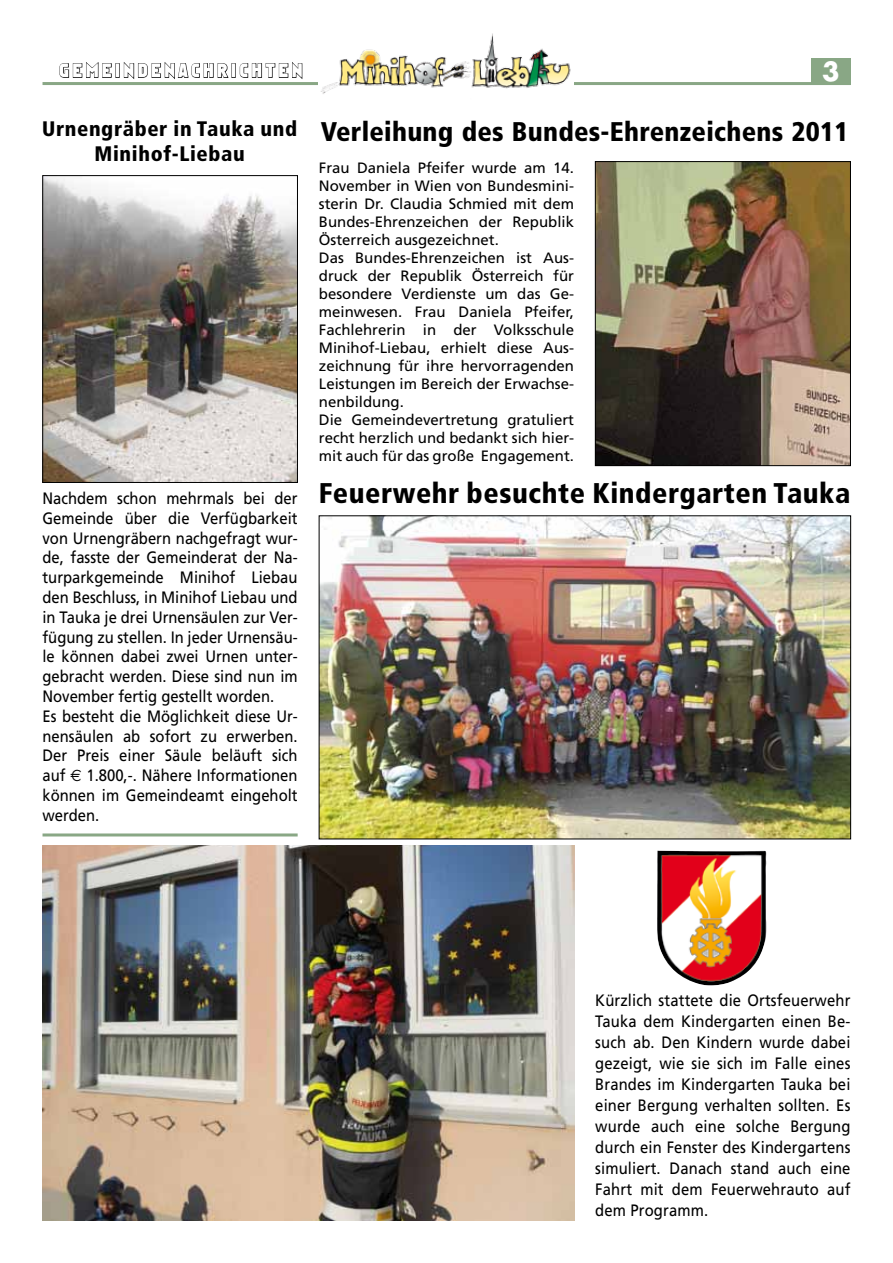
<style>
.page{position:relative;width:893px;height:1263px;background:#fff}
.page>*{position:absolute;margin:0;border:0;box-sizing:border-box;transform-origin:0 0}
.t1{font:900 condensed 28.5px "Frutiger";letter-spacing:.02em;color:#000}
.t2{font:900 condensed 27px "Frutiger";letter-spacing:.01em;color:#000}
.t3{font:700 25.5px "Futura";color:#fff}
.t4{font:900 condensed 21px/25.2px "Frutiger";letter-spacing:.03em;color:#000;text-align:center}
.t5{font:18px "Narbonne";letter-spacing:.21em;color:#fff}
.t6{font:16.5px/19.8px "Frutiger";color:#000;text-align:justify;scale:.9 1}
.t7{font:15px/18px "Frutiger";color:#000}
.s1{font-family:"Euro Sans"}
</style>
<div class="page">
<hr style="left:43px;top:82px;width:807px;height:3px;background:#89a785">
<div style="left:811px;top:58px;width:39px;height:27px;background:#89a785"></div>
<img style="left:319px;top:33px;width:255px;height:61px">
<svg style="left:59px;top:62px;width:53px;height:16px"></svg>
<div style="left:115px;top:63px;width:5px;height:15px;border:1px solid #000"></div>
<svg style="left:124px;top:62px;width:105px;height:17px"></svg>
<div style="left:231px;top:63px;width:5px;height:15px;border:1px solid #000"></div>
<svg style="left:239px;top:62px;width:64px;height:17px"></svg>
<hr style="left:43px;top:833px;width:255px;height:3px;background:#89a785">
<img style="left:45px;top:177px;width:251px;height:304px">
<div style="left:43px;top:175px;width:255px;height:308px;border:1px solid #000"></div>
<img style="left:321px;top:518px;width:528px;height:319px">
<img style="left:43px;top:846px;width:531px;height:374px">
<img style="left:657px;top:850px;width:109px;height:135px">
<img style="left:597px;top:163px;width:252px;height:301px">
<div style="left:595px;top:161px;width:256px;height:305px;border:1px solid #000"></div>
<p class="t5" style="left:59px;top:61px;width:244px">GEMEINDENACHRICHTEN</p>
<h3 class="t3" style="left:822px;top:54px;width:19px">3</h3>
<h2 class="t2" style="left:321px;top:115px;width:529px">Verleihung des Bundes-Ehrenzeichens 2011</h2>
<p class="t4" style="left:42px;top:116px;width:257px">Urnengräber in Tauka und<br>Minihof-Liebau</p>
<p class="t7" style="left:319px;top:159px;width:257px">Frau Daniela Pfeifer wurde am 14.<br>November in Wien von Bundesmini&shy;sterin Dr. Claudia Schmied mit dem Bundes-Ehrenzeichen der Republik Österreich ausgezeichnet.<br>Das Bundes-Ehrenzeichen ist Aus&shy;druck der Republik Österreich für besondere Verdienste um das Ge&shy;meinwesen. Frau Daniela Pfeifer, Fachlehrerin in der Volksschule Minihof-Liebau, erhielt diese Aus&shy;zeichnung für ihre hervorragenden Leistungen im Bereich der Erwachse&shy;nenbildung.<br>Die Gemeindevertretung gratuliert recht herzlich und bedankt sich hier&shy;mit auch für das große Engagement.</p>
<p class="t6" style="left:43px;top:488px;width:285px;text-align:left">Nachdem schon mehrmals bei der<br>Gemeinde über die Verfügbarkeit von Urnengräbern nachgefragt wur&shy;de, fasste der Gemeinderat der Na&shy;turparkgemeinde Minihof Liebau den Beschluss, in Minihof Liebau und in Tauka je drei Urnensäulen zur Ver&shy;fügung zu stellen. In jeder Urnensäu&shy;le können dabei zwei Urnen unter&shy;gebracht werden. Diese sind nun im<br>November fertig gestellt worden.<br>Es besteht die Möglichkeit diese Ur&shy;nensäulen ab sofort zu erwerben.<br>Der Preis einer Säule beläuft sich auf <span class="s1">€</span> 1.800,-. Nähere Informationen können im Gemeindeamt eingeholt werden.</p>
<h1 class="t1" style="left:319px;top:476px;width:533px">Feuerwehr besuchte Kindergarten Tauka</h1>
<p class="t6" style="left:595px;top:989px;width:285px;line-height:21px">Kürzlich stattete die Ortsfeuerwehr Tauka dem Kindergarten einen Be&shy;such ab. Den Kindern wurde dabei gezeigt, wie sie sich im Falle eines Brandes im Kindergarten Tauka bei einer Bergung verhalten sollten. Es wurde auch eine solche Bergung durch ein Fenster des Kindergartens simuliert. Danach stand auch eine Fahrt mit dem Feuerwehrauto auf dem Programm.</p>
</div>
